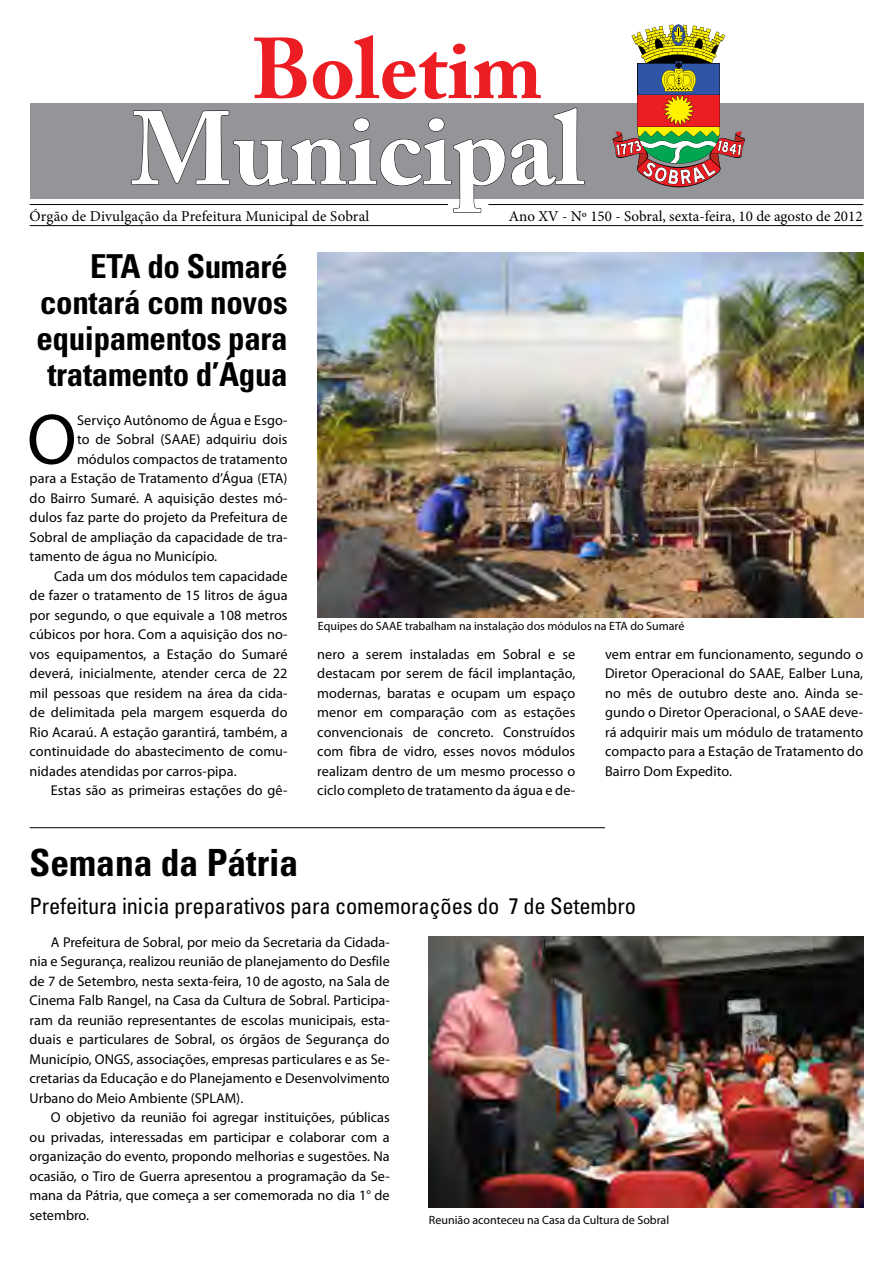
<style>
.page{position:relative;width:893px;height:1263px;background:#fff}
.page>*{position:absolute;margin:0;border:0;box-sizing:border-box;transform-origin:0 0}
.t1{font:700 103.05px "Adobe Caslon Pro";color:#f1f1f2}
.t2{font:700 85.2px "Adobe Caslon Pro";color:#ed1d24}
.t3{font:72.15px "Myriad Pro";color:#000}
.t4{font:700 condensed 37.5px "Univers";color:#000}
.t5{font:700 condensed 33px/36px "Univers";letter-spacing:-.01em;color:#000;text-align:right}
.t6{font:condensed 22.5px "Univers";letter-spacing:-.01em;color:#000}
.t7{font:15px "Minion Pro";color:#000}
.t8{font:14.25px/19.5px "Myriad Pro";letter-spacing:.005em;color:#000;text-align:justify}
.t9{font:12px "Myriad Pro";color:#000}
</style>
<div class="page">
<hr style="left:30px;top:225px;width:833px;height:1px;background:#000">
<div style="left:30px;top:104px;width:833px;height:95px;background:#939598"></div>
<hr style="left:30px;top:204px;width:418px;height:1px;background:#000">
<hr style="left:488px;top:204px;width:375px;height:1px;background:#000">
<svg style="left:131px;top:110px;width:374px;height:103px"></svg>
<svg style="left:511px;top:107px;width:74px;height:79px"></svg>
<svg style="left:609px;top:24px;width:140px;height:163px"></svg>
<hr style="left:30px;top:827px;width:575px;height:1px;background:#000">
<img style="left:317px;top:252px;width:546px;height:365px">
<img style="left:429px;top:936px;width:434px;height:271px">
<h2 class="t2" style="left:252px;top:19px;width:292px">Boletim</h2>
<h1 class="t1" style="left:131px;top:88px;width:455px">Municipal</h1>
<p class="t7" style="left:30px;top:206px;width:341px">Órgão de Divulgação da Prefeitura Municipal de Sobral</p>
<p class="t7" style="left:509px;top:206px;width:355px">Ano XV - Nº 150 - Sobral, sexta-feira, 10 de agosto de 2012</p>
<h3 class="t5" style="left:36px;top:248px;width:253px">ETA do Sumaré contará com novos equipamentos para tratamento d’Água</h3>
<h3 class="t3" style="left:27px;top:395px;width:51px">O</h3>
<p class="t8" style="left:77px;top:410px;width:212px">Serviço Autônomo de Água e Esgo-</p>
<p class="t8" style="left:77px;top:429px;width:212px">to de Sobral (SAAE) adquiriu dois</p>
<p class="t8" style="left:77px;top:449px;width:212px">módulos compactos de tratamento</p>
<p class="t8" style="left:30px;top:468px;width:259px">para a Estação de Tratamento d’Água (ETA)</p>
<p class="t8" style="left:30px;top:488px;width:259px">do Bairro Sumaré. A aquisição destes mó-</p>
<p class="t8" style="left:30px;top:507px;width:259px">dulos faz parte do projeto da Prefeitura de</p>
<p class="t8" style="left:30px;top:527px;width:260px">Sobral de ampliação da capacidade de tra-</p>
<p class="t8" style="left:30px;top:546px;width:189px">tamento de água no Município.</p>
<p class="t8" style="left:54px;top:566px;width:235px">Cada um dos módulos tem capacidade</p>
<p class="t8" style="left:30px;top:585px;width:259px">de fazer o tratamento de 15 litros de água</p>
<p class="t8" style="left:30px;top:605px;width:259px">por segundo, o que equivale a 108 metros</p>
<p class="t8" style="left:30px;top:624px;width:259px">cúbicos por hora. Com a aquisição dos no-</p>
<p class="t8" style="left:30px;top:644px;width:259px">vos equipamentos, a Estação do Sumaré</p>
<p class="t8" style="left:30px;top:663px;width:259px">deverá, inicialmente, atender cerca de 22</p>
<p class="t8" style="left:30px;top:683px;width:259px">mil pessoas que residem na área da cida-</p>
<p class="t8" style="left:30px;top:702px;width:259px">de delimitada pela margem esquerda do</p>
<p class="t8" style="left:30px;top:722px;width:259px">Rio Acaraú. A estação garantirá, também, a</p>
<p class="t8" style="left:30px;top:741px;width:259px">continuidade do abastecimento de comu-</p>
<p class="t8" style="left:30px;top:761px;width:209px">nidades atendidas por carros-pipa.</p>
<p class="t8" style="left:51px;top:780px;width:238px">Estas são as primeiras estações do gê-</p>
<h3 class="t4" style="left:30px;top:839px;width:270px">Semana da Pátria</h3>
<p class="t9" style="left:318px;top:618px;width:368px">Equipes do SAAE trabalham na instalação dos módulos na ETA do Sumaré</p>
<p class="t8" style="left:317px;top:644px;width:259px">nero a serem instaladas em Sobral e se destacam por serem de fácil implantação, modernas, baratas e ocupam um espaço menor em comparação com as estações convencionais de concreto. Construídos com fibra de vidro, esses novos módulos realizam dentro de um mesmo processo o ciclo completo de tratamento da água e de-</p>
<p class="t8" style="left:605px;top:644px;width:260px">vem entrar em funcionamento, segundo o Diretor Operacional do SAAE, Ealber Luna, no mês de outubro deste ano. Ainda se&shy;gundo o Diretor Operacional, o SAAE deve&shy;rá adquirir mais um módulo de tratamento compacto para a Estação de Tratamento do Bairro Dom Expedito.</p>
<h3 class="t6" style="left:30px;top:891px;width:608px">Prefeitura inicia preparativos para comemorações do 7 de Setembro</h3>
<p class="t8" style="left:30px;top:932px;width:362px;text-indent:21px">A Prefeitura de Sobral, por meio da Secretaria da Cidada&shy;nia e Segurança, realizou reunião de planejamento do Desfile de 7 de Setembro, nesta sexta-feira, 10 de agosto, na Sala de Cinema Falb Rangel, na Casa da Cultura de Sobral. Participa&shy;ram da reunião representantes de escolas municipais, esta&shy;duais e particulares de Sobral, os órgãos de Segurança do Município, ONGS, associações, empresas particulares e as Se&shy;cretarias da Educação e do Planejamento e Desenvolvimento Urbano do Meio Ambiente (SPLAM).</p>
<p class="t8" style="left:30px;top:1107px;width:362px;text-indent:21px">O objetivo da reunião foi agregar instituições, públicas ou privadas, interessadas em participar e colaborar com a organização do evento, propondo melhorias e sugestões. Na ocasião, o Tiro de Guerra apresentou a programação da Se&shy;mana da Pátria, que começa a ser comemorada no dia 1° de setembro.</p>
<p class="t9" style="left:429px;top:1212px;width:242px">Reunião aconteceu na Casa da Cultura de Sobral</p>
</div>
